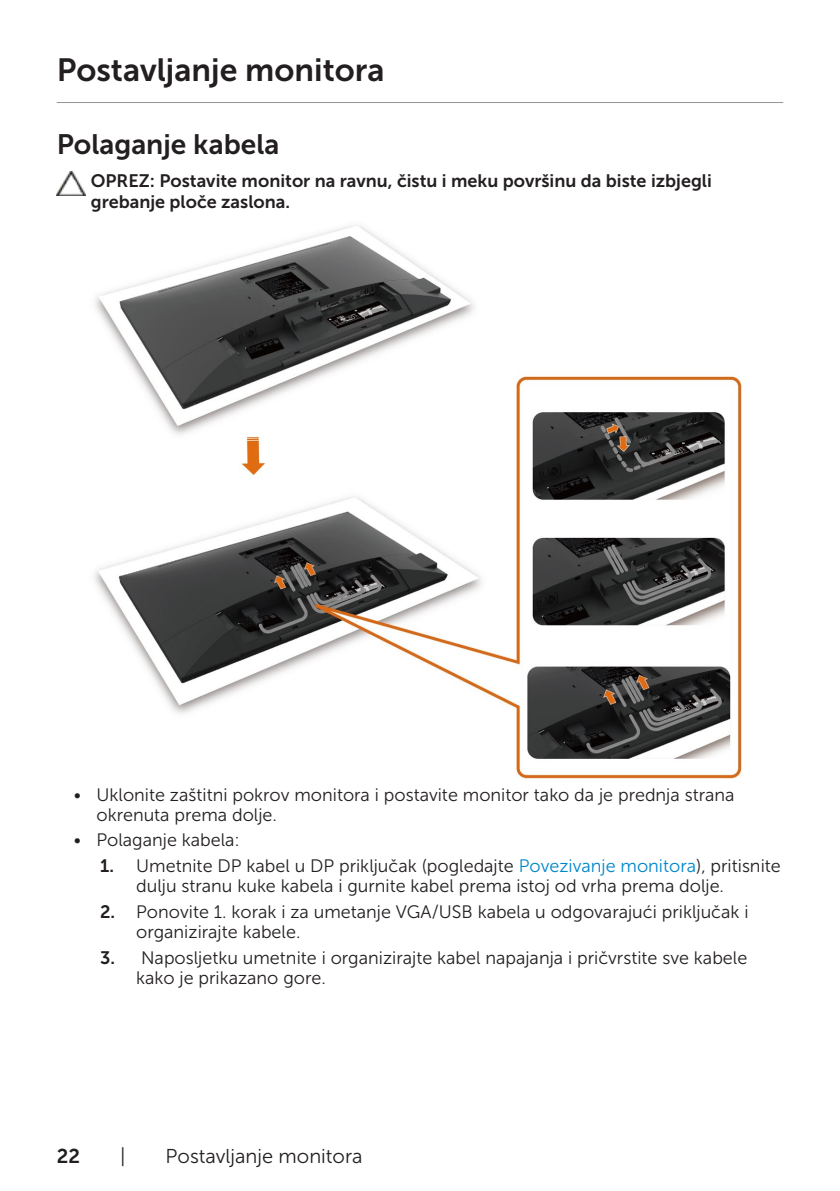
<style>
.page{position:relative;width:840px;height:1191px;background:#fff}
.page>*{position:absolute;margin:0;border:0;box-sizing:border-box;transform-origin:0 0}
.Head1{font:32px "Museo Sans For Dell 700";color:#231f20}
.Head2{font:28px "Museo Sans For Dell 700";color:#231f20}
.t1{font:20px "Museo Sans For Dell 300";color:#231f20}
.t2{font:20px "Museo Sans For Dell 700";color:#231f20}
.Paragraph{font:18px/20px "Museo Sans For Dell 300";color:#231f20}
.Caution_Warning{font:18px/21.6px "Museo Sans For Dell 700";color:#231f20}
.s1{font-family:"Museo Sans For Dell 700"}
.s2{color:#0087cb}
</style>
<div class="page">
<hr style="left:57px;top:102px;width:725px;height:1px;background:#939598">
<img style="left:94px;top:225px;width:648px;height:554px">
<img style="left:57px;top:172px;width:29px;height:24px">
<p class="Head1" style="left:57px;top:52px;width:329px">Postavljanje monitora</p>
<p class="Head2" style="left:57px;top:128px;width:224px">Polaganje kabela</p>
<p class="Caution_Warning" style="left:91px;top:170px;width:622px">OPREZ: Postavite monitor na ravnu, čistu i meku površinu da biste izbjegli grebanje ploče zaslona.</p>
<p class="Paragraph" style="left:96px;top:784px;width:639px;text-indent:-23px">• Uklonite zaštitni pokrov monitora i postavite monitor tako da je prednja strana okrenuta prema dolje.</p>
<p class="Paragraph" style="left:74px;top:830px;width:167px">• Polaganje kabela:</p>
<p class="Paragraph" style="left:136px;top:856px;width:645px;text-indent:-36px"><span class="s1">1.</span> Umetnite DP kabel u DP priključak (pogledajte <span class="s2">Povezivanje monitora</span>), pritisnite dulju stranu kuke kabela i gurnite kabel prema istoj od vrha prema dolje.</p>
<p class="Paragraph" style="left:136px;top:901px;width:613px;text-indent:-36px"><span class="s1">2.</span> Ponovite 1. korak i za umetanje VGA/USB kabela u odgovarajući priključak i organizirajte kabele.</p>
<p class="Paragraph" style="left:136px;top:947px;width:612px;text-indent:-36px"><span class="s1">3.</span> Naposljetku umetnite i organizirajte kabel napajanja i pričvrstite sve kabele kako je prikazano gore.</p>
<p class="t2" style="left:57px;top:1144px;width:25px">22</p>
<p class="t1" style="left:120px;top:1145px;width:7px">|</p>
<p class="t1" style="left:165px;top:1145px;width:198px">Postavljanje monitora</p>
</div>
